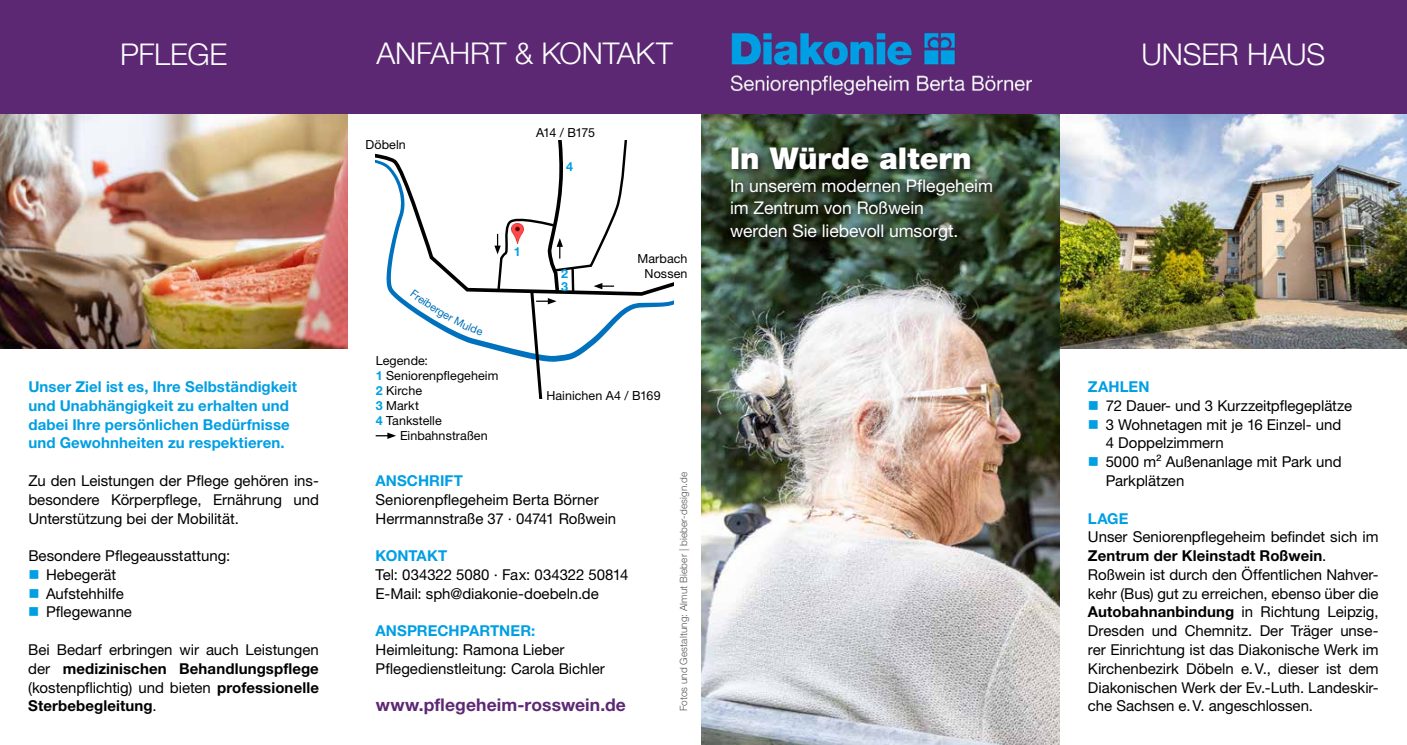
<style>
.page{position:relative;width:1407px;height:745px;background:#fff}
.page>*{position:absolute;margin:0;border:0;box-sizing:border-box;transform-origin:0 0}
.t1{font:300 30px "Helvetica Neue LT Pro";letter-spacing:-.005em;color:#fff}
.t2{font:900 30px "Helvetica Neue LT Pro";color:#fff}
.t3{font:17.5px/22.5px "Helvetica Neue LT Pro";letter-spacing:-.005em;color:#fff}
.t4{font:700 17.5px "Helvetica Neue LT Pro";letter-spacing:.005em;color:#5c2874}
.t5{font:15px/18.8px "Helvetica Neue LT Pro";letter-spacing:-.005em;color:#000}
.t6{font:700 15px/18.8px "Helvetica Neue LT Pro";letter-spacing:.005em;color:#009fe3}
.t7{font:12.5px/15px "Helvetica Neue LT Pro";letter-spacing:.005em;color:#000;text-align:center}
.t8{font:700 12.5px/12.5px "Helvetica Neue LT Pro";color:#009fe3}
.t9{font:300 10px "Helvetica Neue LT Pro";letter-spacing:.015em;color:#575756}
.s1{font-weight:700}
.s2{font-weight:700;color:#009fe3}
</style>
<div class="page">
<img style="left:1059px;top:113px;width:348px;height:235px">
<img style="left:0;top:113px;width:347px;height:235px">
<img style="left:702px;top:113px;width:357px;height:631px">
<div style="left:0;top:0;width:1407px;height:113px;background:#5c2874"></div>
<img style="left:730px;top:33px;width:301px;height:61px">
<div style="left:726px;top:142px;width:276px;height:108px;background:#000;opacity:.75"></div>
<svg style="left:394px;top:297px;width:279px;height:53px"></svg>
<svg style="left:376px;top:154px;width:297px;height:143px"></svg>
<svg style="left:494px;top:140px;width:165px;height:258px"></svg>
<svg style="left:376px;top:432px;width:20px;height:6px"></svg>
<svg style="left:410px;top:289px;width:73px;height:46px"></svg>
<h1 class="t1" style="left:120px;top:36px;width:109px">PFLEGE</h1>
<h1 class="t1" style="left:376px;top:35px;width:298px">ANFAHRT &amp; KONTAKT</h1>
<h1 class="t1" style="left:1141px;top:36px;width:185px">UNSER HAUS</h1>
<p class="t6" style="left:28px;top:377px;width:270px">Unser Ziel ist es, Ihre Selbständigkeit und Unabhängigkeit zu erhalten und dabei Ihre persönlichen Bedürfnisse und Gewohnheiten zu respektieren.</p>
<p class="t5" style="left:28px;top:470px;width:292px;text-align:justify">Zu den Leistungen der Pflege gehören ins&shy;besondere Körperpflege, Ernährung und Unterstützung bei der Mobilität.</p>
<p class="t5" style="left:46px;top:545px;width:186px;text-indent:-18px">Besondere Pflegeausstattung:<br>Hebegerät<br>Aufstehhilfe<br>Pflegewanne</p>
<p class="t5" style="left:28px;top:639px;width:292px;text-align:justify">Bei Bedarf erbringen wir auch Leistungen der <span class="s1">medizinischen Behandlungspflege </span>(kostenpflichtig) und bieten <span class="s1">professionelle Sterbebegleitung</span>.</p>
<p class="t7" style="left:366px;top:137px;width:42px">Döbeln</p>
<p class="t7" style="left:536px;top:125px;width:60px">A14 / B175</p>
<p class="t8" style="left:566px;top:160px;width:8px">4</p>
<p class="t8" style="left:514px;top:245px;width:8px">1</p>
<p class="t7" style="left:376px;top:352px;width:124px;text-align:left">Legende:<br><span class="s2">1</span> Seniorenpflegeheim<br><span class="s2">2</span> Kirche<br><span class="s2">3</span> Markt<br><span class="s2">4</span> Tankstelle</p>
<p class="t7" style="left:400px;top:427px;width:89px">Einbahnstraßen</p>
<p class="t8" style="left:561px;top:267px;width:8px">2<br>3</p>
<p class="t7" style="left:637px;top:251px;width:52px">Marbach<br>Nossen</p>
<p class="t7" style="left:546px;top:387px;width:116px">Hainichen A4 / B169</p>
<p class="t6" style="left:376px;top:470px;width:89px">ANSCHRIFT</p>
<p class="t5" style="left:376px;top:489px;width:242px">Seniorenpflegeheim Berta Börner<br>Herrmannstraße 37 · 04741 Roßwein</p>
<p class="t6" style="left:376px;top:545px;width:73px">KONTAKT</p>
<p class="t5" style="left:376px;top:564px;width:254px">Tel: 034322 5080 · Fax: 034322 50814<br>E-Mail: sph@diakonie-doebeln.de</p>
<p class="t6" style="left:376px;top:620px;width:161px">ANSPRECHPARTNER:</p>
<p class="t5" style="left:376px;top:639px;width:231px">Heimleitung: Ramona Lieber<br>Pflegedienstleitung: Carola Bichler</p>
<p class="t4" style="left:376px;top:693px;width:252px">www.pflegeheim-rosswein.de</p>
<p class="t9" style="left:677px;top:710px;width:240px;rotate:-90deg">Fotos und Gestaltung: Almut Bieber | bieber-design.de</p>
<h1 class="t2" style="left:730px;top:140px;width:243px">In Würde altern</h1>
<p class="t3" style="left:730px;top:174px;width:264px">In unserem modernen Pflegeheim im Zentrum von Roßwein<br>werden Sie liebevoll umsorgt.</p>
<p class="t6" style="left:1088px;top:377px;width:63px">ZAHLEN</p>
<p class="t5" style="left:1105px;top:395px;width:248px">72 Dauer- und 3 Kurzzeitpflegeplätze<br>3 Wohnetagen mit je 16 Einzel- und<br>4 Doppelzimmern<br>5000 m² Außenanlage mit Park und<br>Parkplätzen</p>
<p class="t6" style="left:1088px;top:508px;width:42px">LAGE</p>
<p class="t5" style="left:1088px;top:527px;width:292px">Unser Seniorenpflegeheim befindet sich im <span class="s1">Zentrum der Kleinstadt Roßwein</span>.<br>Roßwein ist durch den Öffentlichen Nahver&shy;kehr (Bus) gut zu erreichen, ebenso über die <span class="s1">Autobahnanbindung</span> in Richtung Leipzig, Dresden und Chemnitz. Der Träger unse&shy;rer Einrichtung ist das Diakonische Werk im Kirchenbezirk Döbeln e.V., dieser ist dem Diakonischen Werk der Ev.-Luth. Landeskir&shy;che Sachsen e.V. angeschlossen.</p>
</div>
